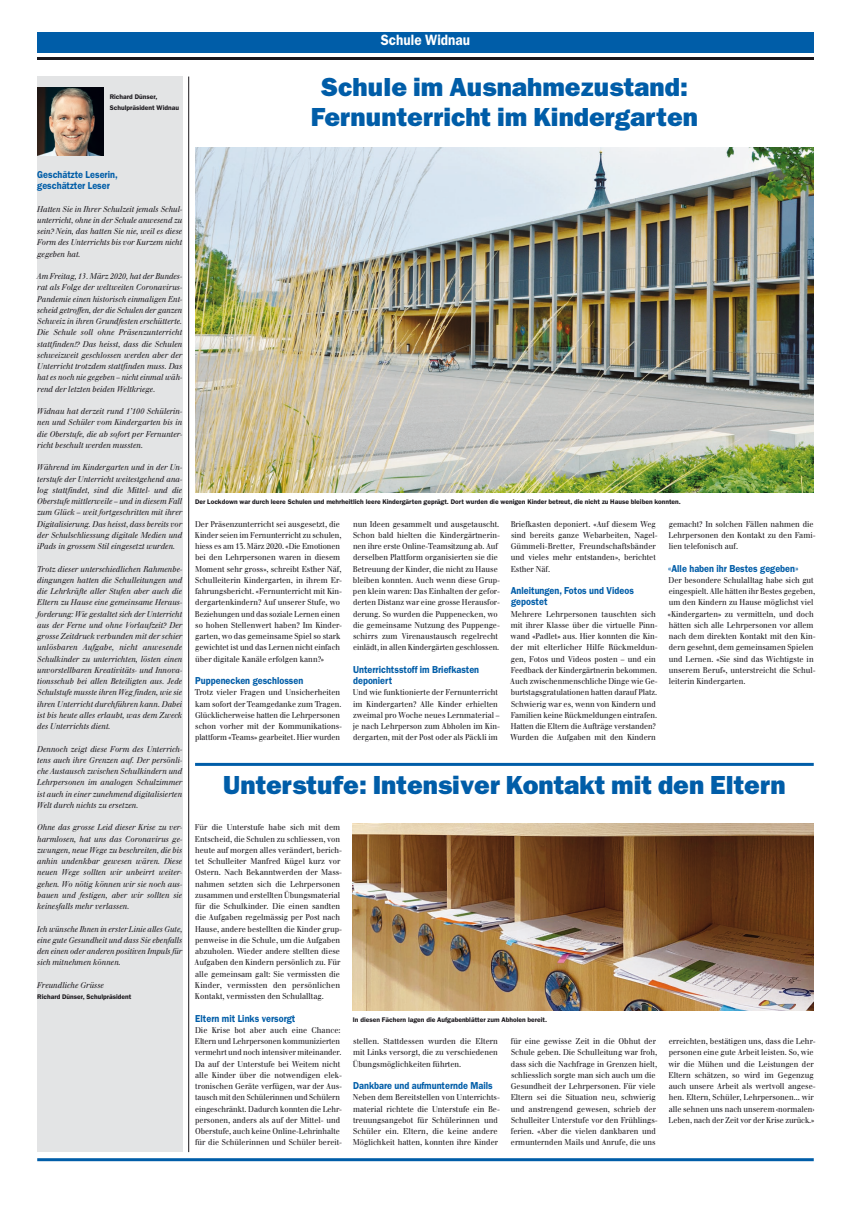
<style>
.page{position:relative;width:851px;height:1212px;background:#fff}
.page>*{position:absolute;margin:0;border:0;box-sizing:border-box;transform-origin:0 0}
.t1{font:800 26.25px/30px "Franklin Gothic";color:#005da8;text-align:center}
.t2{font:600 15px "Franklin Gothic";color:#fff;scale:.9 1}
.t3{font:600 10.12px/11.2px "Franklin Gothic";color:#005da8;scale:.9 1}
.t4{font:8.25px/11.2px "Walbaum";color:#1a171c;scale:.9 1}
.t5{font:italic 8.25px/11.2px "Walbaum";color:#1a171c;text-align:justify;scale:.9 1}
.t6{font:8.25px/11.2px "Walbaum";color:#1a171c;text-align:justify;scale:.91 1}
.t7{font:italic 8.25px/11.2px "Walbaum";color:#1a171c;text-align:justify;scale:.89 1}
.t8{font:italic 8.25px/11.2px "Walbaum";color:#1a171c;text-align:justify;scale:.88 1}
.t9{font:600 6.75px/11.2px "Franklin Gothic";color:#1a171c}
</style>
<div class="page">
<div style="left:37px;top:77px;width:145px;height:1075px;background:#e3e4e5"></div>
<div style="left:37px;top:32px;width:776px;height:20px;background:#005da8"></div>
<hr style="left:37px;top:57px;width:776px;height:3px;background:#1a171c">
<hr style="left:37px;top:1158px;width:776px;height:3px;background:#005da8">
<hr style="left:188px;top:77px;width:1px;height:1075px;background:#1a171c">
<hr style="left:195px;top:763px;width:618px;height:3px;background:#005da8">
<img style="left:195px;top:148px;width:618px;height:345px">
<img style="left:353px;top:824px;width:460px;height:186px">
<img style="left:37px;top:88px;width:66px;height:67px">
<p class="t9" style="left:110px;top:91px;width:71px">Richard Dünser,<br>Schulpräsident Widnau</p>
<h2 class="t2" style="left:381px;top:31px;width:101px">Schule Widnau</h2>
<h1 class="t1" style="left:310px;top:72px;width:389px">Schule im Ausnahmezustand:<br>Fernunterricht im Kindergarten</h1>
<p class="t3" style="left:37px;top:169px;width:91px">Geschätzte Leserin, geschätzter Leser</p>
<p class="t5" style="left:37px;top:203px;width:163px">Hatten Sie in Ihrer Schulzeit jemals Schul&shy;unterricht, ohne in der Schule anwesend zu sein? Nein, das hatten Sie nie, weil es diese Form des Unterrichts bis vor Kurzem nicht gegeben hat.</p>
<p class="t7" style="left:37px;top:271px;width:164px">Am Freitag, 13. März 2020, hat der Bundes&shy;rat als Folge der weltweiten Coronavirus-Pandemie einen historisch einmaligen Ent&shy;scheid getroffen, der die Schulen der ganzen Schweiz in ihren Grundfesten erschütterte.<br>Die Schule soll ohne Präsenzunterricht stattfinden!? Das heisst, dass die Schulen schweizweit geschlossen werden aber der Unterricht trotzdem stattfinden muss. Das hat es noch nie gegeben – nicht einmal wäh&shy;rend der letzten beiden Weltkriege.</p>
<p class="t5" style="left:37px;top:406px;width:163px">Widnau hat derzeit rund 1’100 Schülerin&shy;nen und Schüler vom Kindergarten bis in die Oberstufe, die ab sofort per Fernunter&shy;richt beschult werden mussten.</p>
<p class="t5" style="left:37px;top:462px;width:163px">Während im Kindergarten und in der Un&shy;terstufe der Unterricht weitestgehend ana&shy;log stattfindet, sind die Mittel- und die Oberstufe mittlerweile – und in diesem Fall zum Glück – weit fortgeschritten mit ihrer Digitalisierung. Das heisst, dass bereits vor der Schulschliessung digitale Medien und iPads in grossem Stil eingesetzt wurden.</p>
<p class="t5" style="left:37px;top:563px;width:163px">Trotz dieser unterschiedlichen Rahmenbe&shy;dingungen hatten die Schulleitungen und die Lehrkräfte aller Stufen aber auch die Eltern zu Hause eine gemeinsame Heraus&shy;forderung: Wie gestaltet sich der Unterricht aus der Ferne und ohne Vorlaufzeit? Der grosse Zeitdruck verbunden mit der schier unlösbaren Aufgabe, nicht anwesende Schulkinder zu unterrichten, lösten einen unvorstellbaren Kreativitäts- und Innova&shy;tionsschub bei allen Beteiligten aus. Jede Schulstufe musste ihren Weg finden, wie sie ihren Unterricht durchführen kann. Dabei ist bis heute alles erlaubt, was dem Zweck des Unterrichts dient.</p>
<p class="t5" style="left:37px;top:743px;width:163px">Dennoch zeigt diese Form des Unterrich&shy;tens auch ihre Grenzen auf. Der persönli&shy;che Austausch zwischen Schulkindern und Lehrpersonen im analogen Schulzimmer ist auch in einer zunehmend digitalisierten Welt durch nichts zu ersetzen.</p>
<p class="t5" style="left:37px;top:822px;width:163px">Ohne das grosse Leid dieser Krise zu ver&shy;harmlosen, hat uns das Coronavirus ge&shy;zwungen, neue Wege zu beschreiten, die bis anhin undenkbar gewesen wären. Diese neuen Wege sollten wir unbeirrt weiter&shy;gehen. Wo nötig können wir sie noch aus&shy;bauen und festigen, aber wir sollten sie keinesfalls mehr verlassen.</p>
<p class="t8" style="left:37px;top:923px;width:166px">Ich wünsche Ihnen in erster Linie alles Gute, eine gute Gesundheit und dass Sie ebenfalls den einen oder anderen positiven Impuls für sich mitnehmen können.</p>
<p class="t5" style="left:37px;top:979px;width:76px">Freundliche Grüsse</p>
<p class="t9" style="left:37px;top:991px;width:96px">Richard Dünser, Schulpräsident</p>
<p class="t9" style="left:195px;top:496px;width:487px">Der Lockdown war durch leere Schulen und mehrheitlich leere Kindergärten geprägt. Dort wurden die wenigen Kinder betreut, die nicht zu Hause bleiben konnten.</p>
<p class="t4" style="left:353px;top:518px;width:165px">nun Ideen gesammelt und ausgetauscht.<br>Schon bald hielten die Kindergärtnerin&shy;nen ihre erste Online-Teamsitzung ab. Auf derselben Plattform organisierten sie die Betreuung der Kinder, die nicht zu Hause bleiben konnten. Auch wenn diese Grup&shy;pen klein waren: Das Einhalten der gefor&shy;derten Distanz war eine grosse Herausfor&shy;derung. So wurden die Puppenecken, wo die gemeinsame Nutzung des Puppenge&shy;schirrs zum Virenaustausch regelrecht einlädt, in allen Kindergärten geschlossen.</p>
<p class="t3" style="left:353px;top:664px;width:142px">Unterrichtsstoff im Briefkasten deponiert</p>
<p class="t4" style="left:353px;top:687px;width:165px">Und wie funktionierte der Fernunterricht im Kindergarten? Alle Kinder erhielten zweimal pro Woche neues Lernmaterial – je nach Lehrperson zum Abholen im Kin&shy;dergarten, mit der Post oder als Päckli im</p>
<p class="t4" style="left:510px;top:518px;width:165px">Briefkasten deponiert. «Auf diesem Weg sind bereits ganze Webarbeiten, Nagel-Gümmeli-Bretter, Freundschaftsbänder und vieles mehr entstanden», berichtet Esther Näf.</p>
<p class="t3" style="left:510px;top:585px;width:138px">Anleitungen, Fotos und Videos gepostet</p>
<p class="t6" style="left:510px;top:608px;width:164px;text-align:left">Mehrere Lehrpersonen tauschten sich mit ihrer Klasse über die virtuelle Pinn&shy;wand «Padlet» aus. Hier konnten die Kin&shy;der mit elterlicher Hilfe Rückmeldun&shy;gen, Fotos und Videos posten – und ein Feedback der Kindergärtnerin bekommen.<br>Auch zwischenmenschliche Dinge wie Ge&shy;burtstagsgratulationen hatten darauf Platz.<br>Schwierig war es, wenn von Kindern und Familien keine Rückmeldungen eintrafen.<br>Hatten die Eltern die Aufträge verstanden?<br>Wurden die Aufgaben mit den Kindern</p>
<p class="t4" style="left:668px;top:518px;width:165px">gemacht? In solchen Fällen nahmen die<br>Lehrpersonen den Kontakt zu den Fami&shy;lien telefonisch auf.</p>
<p class="t3" style="left:667px;top:562px;width:147px">«Alle haben ihr Bestes gegeben»</p>
<p class="t4" style="left:667px;top:574px;width:166px">Der besondere Schulalltag habe sich gut eingespielt. Alle hätten ihr Bestes gegeben, um den Kindern zu Hause möglichst viel «Kindergarten» zu vermitteln, und doch hätten sich alle Lehrpersonen vor allem nach dem direkten Kontakt mit den Kin&shy;dern gesehnt, dem gemeinsamen Spielen und Lernen. «Sie sind das Wichtigste in unserem Beruf», unterstreicht die Schul&shy;leiterin Kindergarten.</p>
<p class="t4" style="left:195px;top:518px;width:165px">Der Präsenzunterricht sei ausgesetzt, die Kinder seien im Fernunterricht zu schulen, hiess es am 13. März 2020. «Die Emotionen bei den Lehrpersonen waren in diesem Moment sehr gross», schreibt Esther Näf, Schulleiterin Kindergarten, in ihrem Er&shy;fahrungsbericht. «Fernunterricht mit Kin&shy;dergartenkindern? Auf unserer Stufe, wo Beziehungen und das soziale Lernen einen so hohen Stellenwert haben? Im Kinder&shy;garten, wo das gemeinsame Spiel so stark gewichtet ist und das Lernen nicht einfach über digitale Kanäle erfolgen kann?»</p>
<p class="t3" style="left:195px;top:675px;width:121px">Puppenecken geschlossen</p>
<p class="t4" style="left:195px;top:687px;width:165px">Trotz vieler Fragen und Unsicherheiten kam sofort der Teamgedanke zum Tragen.<br>Glücklicherweise hatten die Lehrpersonen schon vorher mit der Kommunikations&shy;plattform «Teams» gearbeitet. Hier wurden</p>
<h1 class="t1" style="left:223px;top:770px;width:564px">Unterstufe: Intensiver Kontakt mit den Eltern</h1>
<p class="t4" style="left:194px;top:822px;width:165px">Für die Unterstufe habe sich mit dem Entscheid, die Schulen zu schliessen, von heute auf morgen alles verändert, berich&shy;tet Schulleiter Manfred Kügel kurz vor Ostern. Nach Bekanntwerden der Mass&shy;nahmen setzten sich die Lehrpersonen zusammen und erstellten Übungsmaterial für die Schulkinder. Die einen sandten die Aufgaben regelmässig per Post nach Hause, andere bestellten die Kinder grup&shy;penweise in die Schule, um die Aufgaben abzuholen. Wieder andere stellten diese Aufgaben den Kindern persönlich zu. Für alle gemeinsam galt: Sie vermissten die Kinder, vermissten den persönlichen Kontakt, vermissten den Schulalltag.</p>
<p class="t3" style="left:195px;top:1012px;width:113px">Eltern mit Links versorgt</p>
<p class="t4" style="left:195px;top:1024px;width:165px">Die Krise bot aber auch eine Chance:<br>Eltern und Lehrpersonen kommunizierten vermehrt und noch intensiver miteinander.<br>Da auf der Unterstufe bei Weitem nicht alle Kinder über die notwendigen elek&shy;tronischen Geräte verfügen, war der Aus&shy;tausch mit den Schülerinnen und Schülern eingeschränkt. Dadurch konnten die Lehr&shy;personen, anders als auf der Mittel- und Oberstufe, auch keine Online-Lehrinhalte für die Schülerinnen und Schüler bereit-</p>
<p class="t9" style="left:353px;top:1014px;width:196px">In diesen Fächern lagen die Aufgabenblätter zum Abholen bereit.</p>
<p class="t6" style="left:353px;top:1036px;width:161px">stellen. Stattdessen wurden die Eltern mit Links versorgt, die zu verschiedenen Übungsmöglichkeiten führten.</p>
<p class="t3" style="left:353px;top:1080px;width:156px">Dankbare und aufmunternde Mails</p>
<p class="t4" style="left:353px;top:1092px;width:165px">Neben dem Bereitstellen von Unterrichts&shy;material richtete die Unterstufe ein Be&shy;treuungsangebot für Schülerinnen und Schüler ein. Eltern, die keine andere Möglichkeit hatten, konnten ihre Kinder</p>
<p class="t4" style="left:510px;top:1036px;width:165px">für eine gewisse Zeit in die Obhut der Schule geben. Die Schulleitung war froh, dass sich die Nachfrage in Grenzen hielt, schliesslich sorgte man sich auch um die Gesundheit der Lehrpersonen. Für viele Eltern sei die Situation neu, schwierig und anstrengend gewesen, schrieb der Schulleiter Unterstufe vor den Frühlings&shy;ferien. «Aber die vielen dankbaren und ermunternden Mails und Anrufe, die uns</p>
<p class="t4" style="left:668px;top:1036px;width:165px">erreichten, bestätigen uns, dass die Lehr&shy;personen eine gute Arbeit leisten. So, wie wir die Mühen und die Leistungen der Eltern schätzen, so wird im Gegenzug auch unsere Arbeit als wertvoll angese&shy;hen. Eltern, Schüler, Lehrpersonen... wir alle sehnen uns nach unserem ‹normalen› Leben, nach der Zeit vor der Krise zurück.»</p>
</div>
